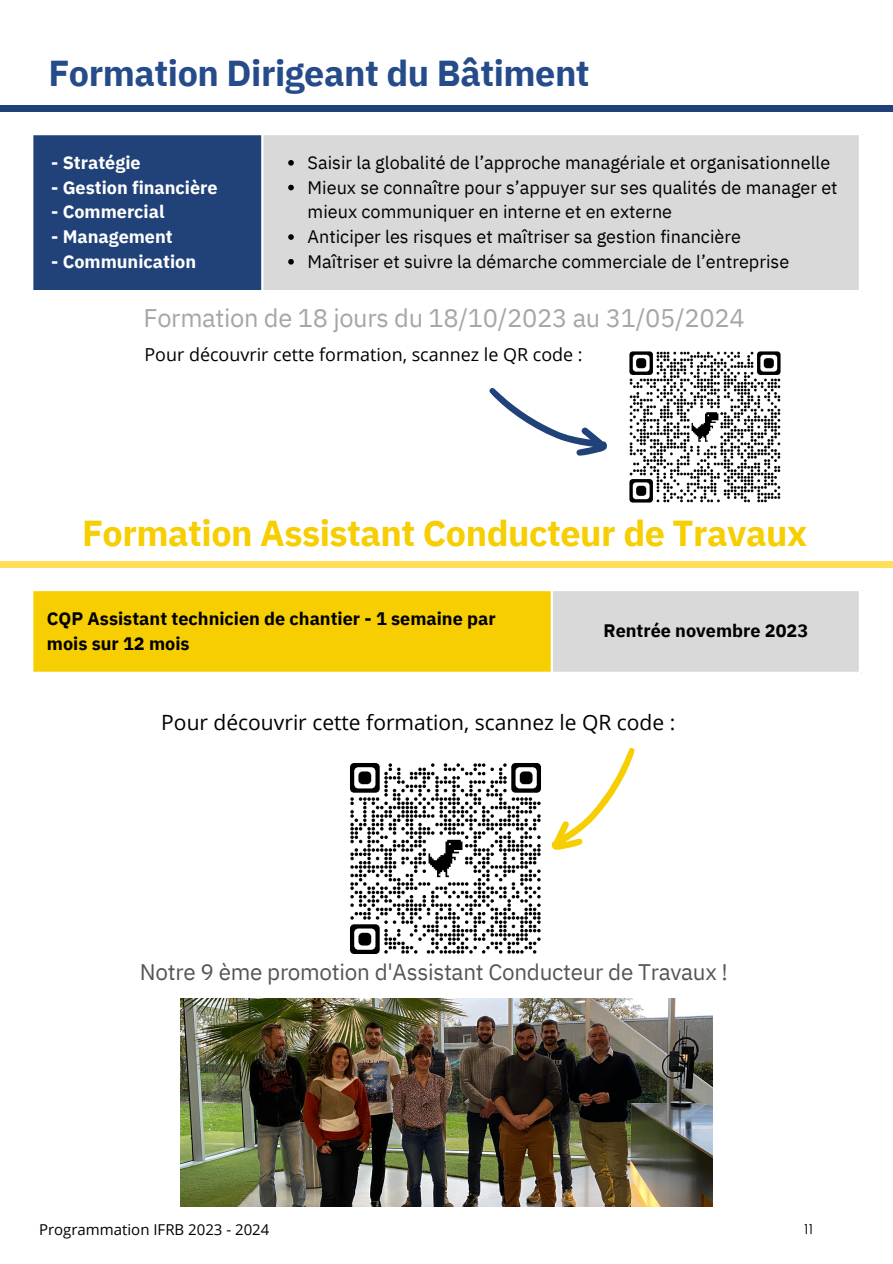
<style>
.page{position:relative;width:893px;height:1264px;background:#fff}
.page>*{position:absolute;margin:0;border:0;box-sizing:border-box;transform-origin:0 0}
.t1{font:700 36px "IBM Plex Sans";letter-spacing:-.015em;color:#f6ce01}
.t2{font:700 36px "IBM Plex Sans";letter-spacing:-.015em;color:#254b8a}
.t3{font:25.5px "IBM Plex Sans";letter-spacing:-.015em;color:#a6a6a6}
.t4{font:22.5px "IBM Plex Sans";letter-spacing:-.015em;color:#555}
.t5{font:21px "Open Sans";color:#000}
.t6{font:18px/24.8px "IBM Plex Sans";color:#000}
.t7{font:700 18px/24.8px "IBM Plex Sans";color:#000}
.t8{font:700 18px "IBM Plex Sans";color:#fff}
.t9{font:17.85px "Open Sans";color:#000}
.t10{font:15px "Open Sans";color:#000}
.t11{font:15px "Louis George Cafe";color:#000}
</style>
<div class="page">
<div style="left:32px;top:589px;width:520px;height:84px;background:#f6ce01"></div>
<div style="left:551px;top:589px;width:309px;height:84px;background:#d9d9d9"></div>
<hr style="left:31px;top:591px;width:2px;height:80px;background:#fff">
<hr style="left:550px;top:591px;width:3px;height:80px;background:#fff">
<hr style="left:858px;top:591px;width:3px;height:80px;background:#fff">
<hr style="left:31px;top:589px;width:830px;height:2px;background:#fff">
<hr style="left:31px;top:671px;width:830px;height:3px;background:#fff">
<div style="left:0;top:105px;width:892px;height:7px;background:#214279"></div>
<img style="left:180px;top:998px;width:532px;height:207px">
<div style="left:32px;top:134px;width:230px;height:157px;background:#214279"></div>
<div style="left:262px;top:134px;width:598px;height:157px;background:#d9d9d9"></div>
<svg style="left:288px;top:160px;width:6px;height:6px"></svg>
<svg style="left:288px;top:185px;width:6px;height:5px"></svg>
<svg style="left:288px;top:234px;width:6px;height:6px"></svg>
<svg style="left:288px;top:259px;width:6px;height:5px"></svg>
<hr style="left:31px;top:135px;width:2px;height:155px;background:#fff">
<hr style="left:261px;top:135px;width:2px;height:155px;background:#fff">
<hr style="left:858px;top:135px;width:3px;height:155px;background:#fff">
<hr style="left:31px;top:133px;width:830px;height:2px;background:#fff">
<hr style="left:31px;top:290px;width:830px;height:2px;background:#fff">
<div style="left:0;top:561px;width:892px;height:7px;background:#ffde59"></div>
<img style="left:350px;top:763px;width:191px;height:191px">
<svg style="left:551px;top:748px;width:84px;height:102px"></svg>
<svg style="left:489px;top:388px;width:118px;height:68px"></svg>
<img style="left:629px;top:351px;width:152px;height:152px">
<p class="t2" style="left:48px;top:49px;width:543px">Formation Dirigeant du Bâtiment</p>
<p class="t8" style="left:51px;top:150px;width:91px">- Stratégie</p>
<p class="t8" style="left:51px;top:175px;width:168px">- Gestion financière</p>
<p class="t8" style="left:51px;top:200px;width:115px">- Commercial</p>
<p class="t8" style="left:51px;top:225px;width:123px">- Management</p>
<p class="t8" style="left:51px;top:249px;width:146px">- Communication</p>
<p class="t6" style="left:307px;top:150px;width:524px">Saisir la globalité de l’approche managériale et organisationnelle</p>
<p class="t6" style="left:307px;top:175px;width:531px">Mieux se connaître pour s’appuyer sur ses qualités de manager et mieux communiquer en interne et en externe</p>
<p class="t6" style="left:307px;top:224px;width:435px">Anticiper les risques et maîtriser sa gestion financière</p>
<p class="t6" style="left:307px;top:249px;width:483px">Maîtriser et suivre la démarche commerciale de l’entreprise</p>
<p class="t3" style="left:143px;top:301px;width:602px">Formation de 18 jours du 18/10/2023 au 31/05/2024</p>
<p class="t9" style="left:144px;top:342px;width:439px">Pour découvrir cette formation, scannez le QR code :</p>
<p class="t1" style="left:82px;top:509px;width:726px">Formation Assistant Conducteur de Travaux</p>
<p class="t7" style="left:47px;top:605px;width:450px">CQP Assistant technicien de chantier - 1 semaine par mois sur 12 mois</p>
<p class="t7" style="left:603px;top:618px;width:206px">Rentrée novembre 2023</p>
<p class="t5" style="left:161px;top:708px;width:515px">Pour découvrir cette formation, scannez le QR code :</p>
<p class="t4" style="left:140px;top:956px;width:589px">Notre 9 ème promotion d'Assistant Conducteur de Travaux !</p>
<p class="t10" style="left:39px;top:1218px;width:232px">Programmation IFRB 2023 - 2024</p>
<p class="t11" style="left:803px;top:1219px;width:11px">11</p>
</div>
